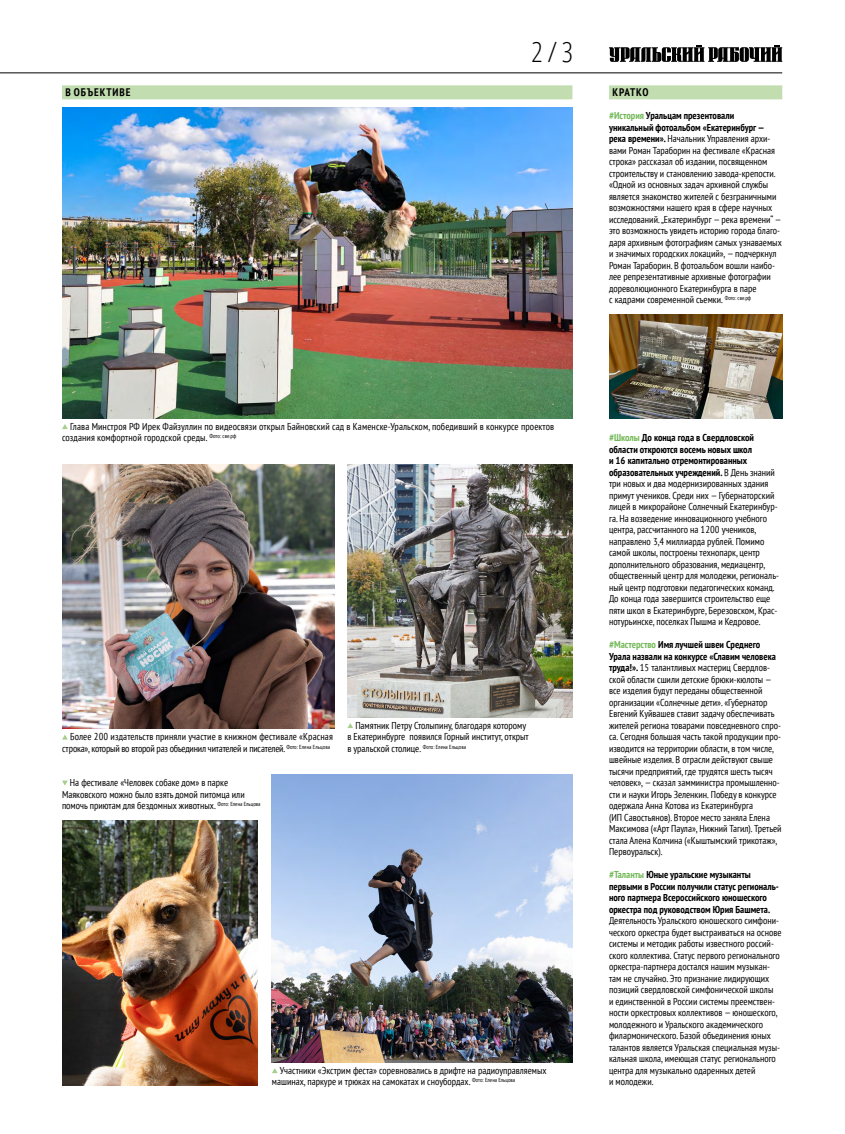
<style>
.page{position:relative;width:845px;height:1134px;background:#fff}
.page>*{position:absolute;margin:0;border:0;box-sizing:border-box;transform-origin:0 0}
.t1{font:300 condensed 28px "Open Sans";color:#000}
.t2{font:700 condensed 11px "PT Sans";letter-spacing:.08em;color:#000}
.t3{font:condensed 10px/11.5px "PT Sans";color:#000}
.t4{font:700 condensed 10px/11.5px "PT Sans";color:#000}
.s1{font-weight:700;color:#74b959}
.s2{font-weight:700}
.s3{color:#74b959}
</style>
<div class="page">
<div style="left:609px;top:85px;width:173px;height:14px;background:#c2ddb0"></div>
<div style="left:62px;top:85px;width:510px;height:14px;background:#c2ddb0"></div>
<img style="left:62px;top:108px;width:510px;height:310px">
<svg style="left:272px;top:1068px;width:6px;height:5px"></svg>
<img style="left:62px;top:821px;width:196px;height:264px">
<img style="left:347px;top:464px;width:225px;height:253px">
<svg style="left:62px;top:780px;width:6px;height:6px"></svg>
<img style="left:272px;top:775px;width:300px;height:287px">
<img style="left:62px;top:464px;width:272px;height:265px">
<svg style="left:347px;top:723px;width:6px;height:5px"></svg>
<svg style="left:62px;top:424px;width:6px;height:5px"></svg>
<svg style="left:62px;top:735px;width:6px;height:5px"></svg>
<hr style="left:0;top:72px;width:782px;height:1px;background:#000">
<svg style="left:609px;top:45px;width:173px;height:17px"></svg>
<img style="left:609px;top:315px;width:173px;height:103px">
<p class="t2" style="left:65px;top:85px;width:67px">В ОБЪЕКТИВЕ</p>
<h1 class="t1" style="left:531px;top:33px;width:43px">2 / 3</h1>
<p class="t2" style="left:612px;top:85px;width:38px">КРАТКО</p>
<p class="t3" style="left:609px;top:110px;width:174px"><span class="s1">#История</span> <span class="s2">Уральцам презентовали<br>уникальный фотоальбом «Екатеринбург — река времени».</span> Начальник Управления архи&shy;вами Роман Тараборин на фестивале «Красная строка» рассказал об издании, посвященном строительству и становлению завода-крепости. «Одной из основных задач архивной службы является знакомство жителей с безграничными возможностями нашего края в сфере научных исследований. „Екатеринбург — река времени“ — это возможность увидеть историю города благо&shy;даря архивным фотографиям самых узнаваемых и значимых городских локаций», — подчеркнул Роман Тараборин. В фотоальбом вошли наибо&shy;лее репрезентативные архивные фотографии дореволюционного Екатеринбурга в паре<br>с кадрами современной съемки. <sup>Фото:</sup> <sup>све.рф</sup></p>
<p class="t3" style="left:62px;top:420px;width:494px;text-indent:8px">Глава Минстроя РФ Ирек Файзуллин по видеосвязи открыл Байновский сад в Каменске-Уральском, победивший в конкурсе проектов создания комфортной городской среды. <sup>Фото:</sup> <sup>све.рф</sup></p>
<p class="t3" style="left:62px;top:731px;width:272px;text-align:right">Более 200 издательств приняли участие в книжном фестивале «Красная строка», который во второй раз объединил читателей и писателей. <sup>Фото:</sup> <sup>Елена</sup> <sup>Ельцова</sup></p>
<p class="t3" style="left:62px;top:777px;width:200px;text-indent:8px">На фестивале «Человек собаке дом» в парке<br>Маяковского можно было взять домой питомца или помочь приютам для бездомных животных. <sup>Фото:</sup> <sup>Елена</sup> <sup>Ельцова</sup></p>
<p class="t3" style="left:347px;top:719px;width:183px;text-indent:8px">Памятник Петру Столыпину, благодаря которому в Екатеринбурге появился Горный институт, открыт в уральской столице. <sup>Фото:</sup> <sup>Елена</sup> <sup>Ельцова</sup></p>
<p class="t3" style="left:272px;top:1064px;width:276px;text-indent:8px">Участники «Экстрим феста» соревновались в дрифте на радиоуправляемых машинах, паркуре и трюках на самокатах и сноубордах. <sup>Фото:</sup> <sup>Елена</sup> <sup>Ельцова</sup></p>
<p class="t3" style="left:609px;top:432px;width:171px"><span class="s1">#Школы</span> <span class="s2">До конца года в Свердловской области откроются восемь новых школ<br>и 16 капитально отремонтированных образовательных учреждений.</span> В День знаний три новых и два модернизированных здания примут учеников. Среди них — Губернаторский лицей в микрорайоне Солнечный Екатеринбур&shy;га. На возведение инновационного учебного центра, рассчитанного на 1200 учеников, направлено 3,4 миллиарда рублей. Помимо самой школы, построены технопарк, центр дополнительного образования, медиацентр, общественный центр для молодежи, региональ&shy;ный центр подготовки педагогических команд.<br>До конца года завершится строительство еще пяти школ в Екатеринбурге, Березовском, Крас&shy;нотурьинске, поселках Пышма и Кедровое.</p>
<p class="t3" style="left:609px;top:639px;width:174px"><span class="s1">#Мастерство</span> <span class="s2">Имя лучшей швеи Среднего Урала назвали на конкурсе «Славим человека труда!».</span> 15 талантливых мастериц Свердлов&shy;ской области сшили детские брюки-кюлоты — все изделия будут переданы общественной организации «Солнечные дети». «Губернатор Евгений Куйвашев ставит задачу обеспечивать жителей региона товарами повседневного спро&shy;са. Сегодня большая часть такой продукции про&shy;изводится на территории области, в том числе, швейные изделия. В отрасли действуют свыше тысячи предприятий, где трудятся шесть тысяч человек», — сказал замминистра промышленно&shy;сти и науки Игорь Зеленкин. Победу в конкурсе одержала Анна Котова из Екатеринбурга<br>(ИП Савостьянов). Второе место заняла Елена Максимова («Арт Паула», Нижний Тагил). Третьей стала Алена Колчина («Кыштымский трикотаж», Первоуральск).</p>
<p class="t4" style="left:609px;top:869px;width:171px"><span class="s3">#Таланты</span> Юные уральские музыканты первыми в России получили статус региональ&shy;ного партнера Всероссийского юношеского оркестра под руководством Юрия Башмета.</p>
<p class="t3" style="left:609px;top:915px;width:174px">Деятельность Уральского юношеского симфони&shy;ческого оркестра будет выстраиваться на основе системы и методик работы известного россий&shy;ского коллектива. Статус первого регионального оркестра-партнера достался нашим музыкан&shy;там не случайно. Это признание лидирующих позиций свердловской симфонической школы<br>и единственной в России системы преемствен&shy;ности оркестровых коллективов — юношеского, молодежного и Уральского академического филармонического. Базой объединения юных талантов является Уральская специальная музы&shy;кальная школа, имеющая статус регионального центра для музыкально одаренных детей<br>и молодежи.</p>
</div>
